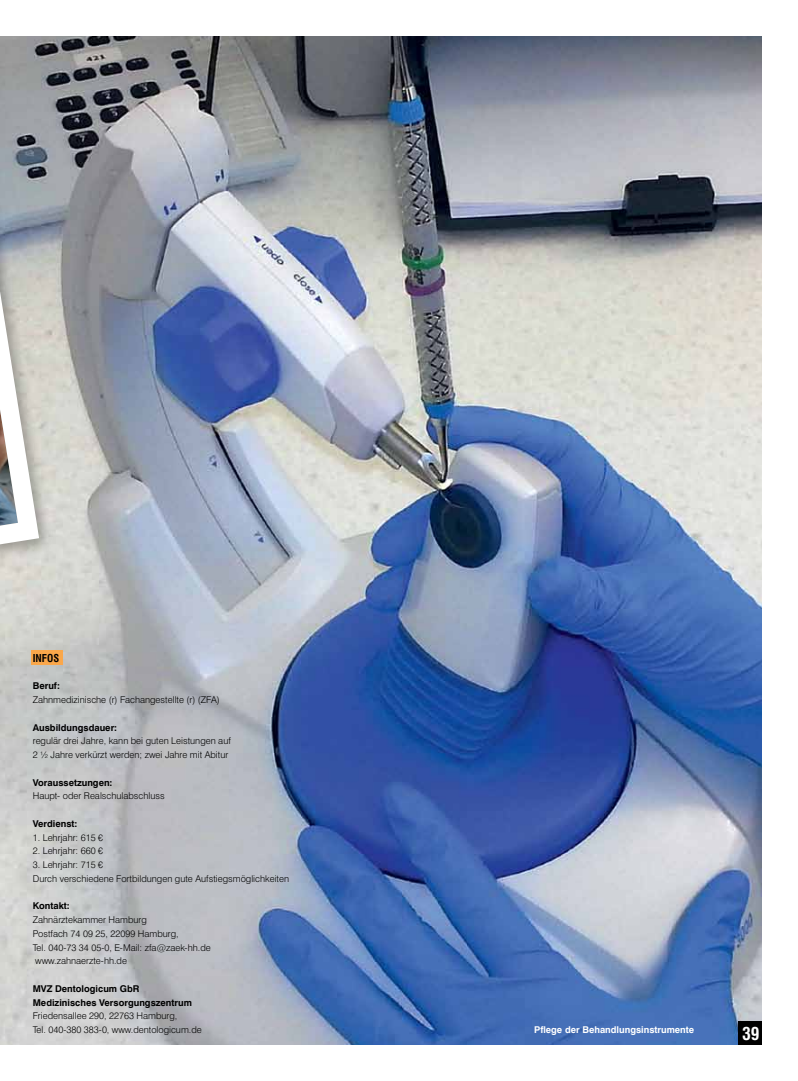
<style>
.page{position:relative;width:798px;height:1081px;background:#fff}
.page>*{position:absolute;margin:0;border:0;box-sizing:border-box;transform-origin:0 0}
.t1{font:700 condensed 17.5px "Swiss 721 BT";color:#fff}
.f79____Fließtext{font:700 condensed 10.62px "Swiss 721 BT";color:#000}
.f79____Fließtext-2{font:300 9.38px "Swiss 721 BT";color:#000}
.f79____Fließtext-3{font:700 9.38px "Swiss 721 BT";color:#000}
.t2{font:700 9.38px "Swiss 721 BT";color:#fff}
</style>
<div class="page">
<img style="left:0;top:36px;width:762px;height:1009px">
<div style="left:0;top:187px;width:55px;height:422px;background:#000;opacity:.3"></div>
<svg style="left:0;top:182px;width:50px;height:421px"></svg>
<div style="left:31px;top:651px;width:31px;height:14px;background:#faa74a"></div>
<div style="left:737px;top:1020px;width:25px;height:25px;background:#000"></div>
<p class="f79____Fließtext" style="left:33px;top:651px;width:28px">INFOS</p>
<p class="f79____Fließtext-3" style="left:33px;top:680px;width:29px">Beruf:</p>
<p class="f79____Fließtext-2" style="left:33px;top:694px;width:188px">Zahnmedizinische (r) Fachangestellte (r) (ZFA)</p>
<p class="f79____Fließtext-3" style="left:33px;top:721px;width:86px">Ausbildungsdauer:</p>
<p class="f79____Fließtext-2" style="left:33px;top:735px;width:199px">regulär drei Jahre, kann bei guten Leistungen auf</p>
<p class="f79____Fließtext-2" style="left:33px;top:749px;width:197px">2 ½ Jahre verkürzt werden; zwei Jahre mit Abitur</p>
<p class="f79____Fließtext-3" style="left:33px;top:776px;width:81px">Voraussetzungen:</p>
<p class="f79____Fließtext-2" style="left:33px;top:790px;width:133px">Haupt- oder Realschulabschluss</p>
<p class="f79____Fließtext-3" style="left:33px;top:818px;width:46px">Verdienst:</p>
<p class="f79____Fließtext-2" style="left:33px;top:831px;width:72px">1. Lehrjahr: 615 €</p>
<p class="f79____Fließtext-2" style="left:33px;top:845px;width:72px">2. Lehrjahr: 660 €</p>
<p class="f79____Fließtext-2" style="left:33px;top:859px;width:72px">3. Lehrjahr: 715 €</p>
<p class="f79____Fließtext-2" style="left:33px;top:873px;width:258px">Durch verschiedene Fortbildungen gute Aufstiegsmöglichkeiten</p>
<p class="f79____Fließtext-3" style="left:33px;top:900px;width:39px">Kontakt:</p>
<p class="f79____Fließtext-2" style="left:33px;top:914px;width:116px">Zahnärztekammer Hamburg</p>
<p class="f79____Fließtext-2" style="left:33px;top:928px;width:147px">Postfach 74 09 25, 22099 Hamburg,</p>
<p class="f79____Fließtext-2" style="left:33px;top:941px;width:179px">Tel. 040-73 34 05-0, E-Mail: zfa@zaek-hh.de</p>
<p class="f79____Fließtext-2" style="left:35px;top:955px;width:93px">www.zahnaerzte-hh.de</p>
<p class="f79____Fließtext-3" style="left:33px;top:983px;width:108px">MVZ Dentologicum GbR</p>
<p class="f79____Fließtext-3" style="left:33px;top:996px;width:160px">Medizinisches Versorgungszentrum</p>
<p class="f79____Fließtext-2" style="left:33px;top:1010px;width:146px">Friedensallee 290, 22763 Hamburg,</p>
<p class="f79____Fließtext-2" style="left:33px;top:1024px;width:170px">Tel. 040-380 383-0, www.dentologicum.de</p>
<p class="t2" style="left:534px;top:1024px;width:161px">Pflege der Behandlungsinstrumente</p>
<h1 class="t1" style="left:741px;top:1023px;width:19px">39</h1>
</div>
